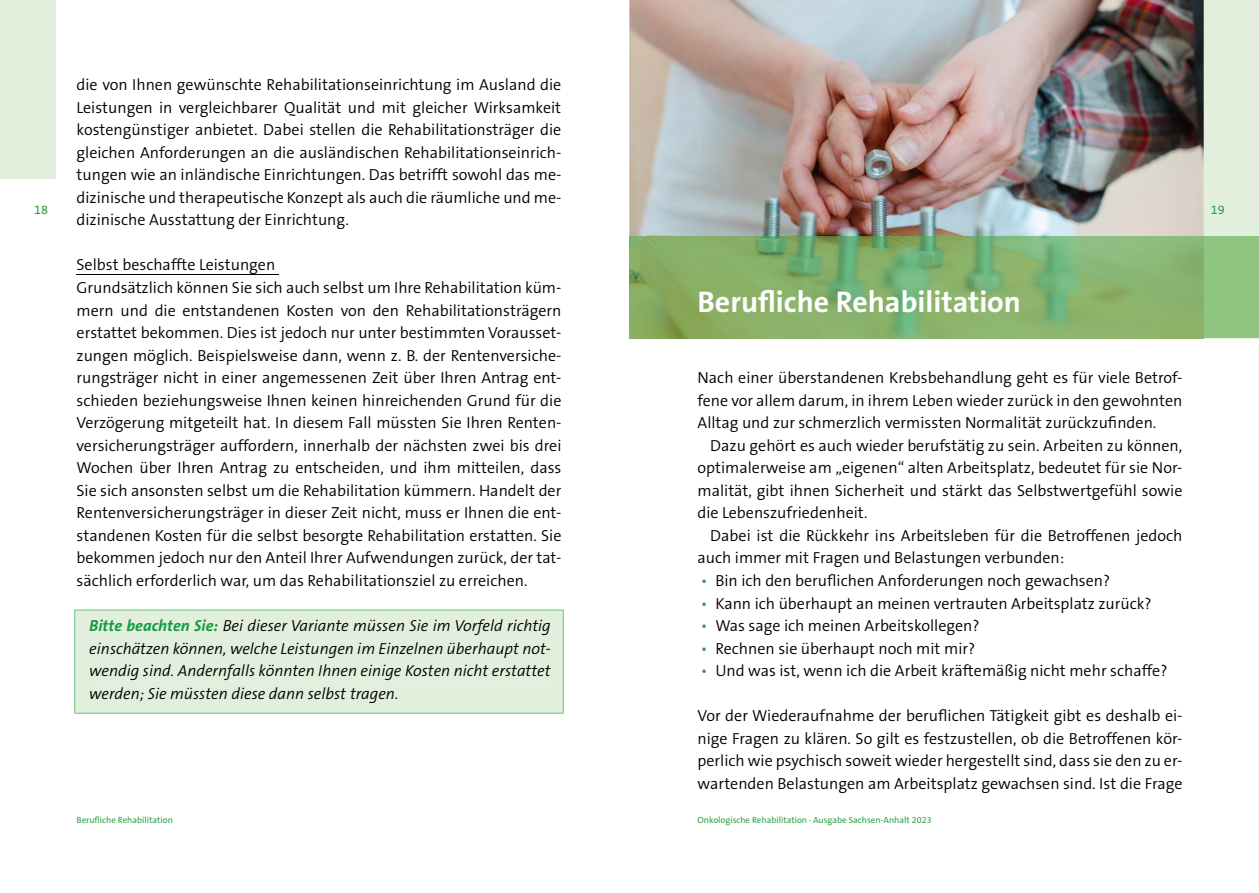
<style>
.page{position:relative;width:1259px;height:893px;background:#fff}
.page>*{position:absolute;margin:0;border:0;box-sizing:border-box;transform-origin:0 0}
.t1{font:700 30px "The Sans B7";color:#fff}
.t2{font:300 16.05px/22.5px "The Sans B4";color:#000;text-align:justify}
.t3{font:italic 300 16.05px/22.5px "The Sans B4";color:#000;text-align:justify}
.t4{font:12.75px "The Sans B5 Plain";color:#319f44}
.t5{font:9px "The Sans B5 Plain";color:#319f44}
.s1{font-family:"The Sans B7";font-weight:700;color:#319f44}
.s2{color:#319f44}
</style>
<div class="page">
<div style="left:0;top:0;width:55px;height:179px;background:#e1efdc"></div>
<div style="left:1203px;top:0;width:56px;height:338px;background:#e1efdc"></div>
<img style="left:629px;top:0;width:574px;height:237px">
<div style="left:1203px;top:237px;width:56px;height:101px;background:#8dc581"></div>
<img style="left:629px;top:237px;width:574px;height:101px">
<hr style="left:77px;top:274px;width:202px;height:1px;background:#000">
<div style="left:74px;top:610px;width:489px;height:103px;background:#e1efdc"></div>
<p class="t4" style="left:34px;top:203px;width:16px">18</p>
<p class="t2" style="left:77px;top:74px;width:486px">die von Ihnen gewünschte Rehabilitationseinrichtung im Ausland die Leistungen in vergleichbarer Qualität und mit gleicher Wirksamkeit kostengünstiger anbietet. Dabei stellen die Rehabilitationsträger die gleichen Anforderungen an die ausländischen Rehabilitationseinrich&shy;tungen wie an inländische Einrichtungen. Das betrifft sowohl das me&shy;dizinische und therapeutische Konzept als auch die räumliche und me&shy;dizinische Ausstattung der Einrichtung.</p>
<p class="t2" style="left:77px;top:254px;width:486px;text-align:left">Selbst beschaffte Leistungen<br>Grundsätzlich können Sie sich auch selbst um Ihre Rehabilitation küm&shy;mern und die entstandenen Kosten von den Rehabilitationsträgern erstattet bekommen. Dies ist jedoch nur unter bestimmten Vorausset&shy;zungen möglich. Beispielsweise dann, wenn z. B. der Rentenversiche&shy;rungsträger nicht in einer angemessenen Zeit über Ihren Antrag ent&shy;schieden beziehungsweise Ihnen keinen hinreichenden Grund fü r die Verzögerung mitgeteilt hat. In diesem Fall müssten Sie Ihren Renten&shy;versicherungsträger auffordern, innerhalb der nächsten zwei bis drei Wochen über Ihren Antrag zu entscheiden, und ihm mitteilen, dass Sie sich ansonsten selbst um die Rehabilitation kümmern. Handelt der Rentenversicherungsträger in dieser Zeit nicht, muss er Ihnen die ent&shy;standenen Kosten für die selbst besorgte Rehabilitation erstatten. Sie bekommen jedoch nur den Anteil Ihrer Aufwendungen zurück, der tat&shy;sächlich erforderlich war, um das Rehabilitationsziel zu erreichen.</p>
<p class="t3" style="left:89px;top:615px;width:463px"><span class="s1">Bitte beachten Sie:</span> Bei dieser Variante müssen Sie im Vorfeld richtig einschätzen können, welche Leistungen im Einzelnen überhaupt not&shy;wendig sind. Andernfalls könnten Ihnen einige Kosten nicht erstattet werden; Sie müssten diese dann selbst tragen.</p>
<p class="t5" style="left:77px;top:815px;width:98px">Berufliche Rehabilitation</p>
<p class="t4" style="left:1210px;top:203px;width:16px">19</p>
<h1 class="t1" style="left:697px;top:286px;width:325px">Berufliche Rehabilitation</h1>
<p class="t2" style="left:697px;top:367px;width:486px">Nach einer überstandenen Krebsbehandlung geht es für viele Betrof&shy;fene vor allem darum, in ihrem Leben wieder zurück in den gewohnten Alltag und zur schmerzlich vermissten Normalität zurückzufinden.</p>
<p class="t2" style="left:697px;top:435px;width:486px;text-indent:13px">Dazu gehört es auch wieder berufstätig zu sein. Arbeiten zu können, optimalerweise am „eigenen“ alten Arbeitsplatz, bedeutet für sie Nor&shy;malität, gibt ihnen Sicherheit und stärkt das Selbstwertgefühl sowie die Lebenszufriedenheit.</p>
<p class="t2" style="left:697px;top:525px;width:486px;text-indent:13px">Dabei ist die Rückkehr ins Arbeitsleben für die Betroffenen jedoch auch immer mit Fragen und Belastungen verbunden:</p>
<p class="t2" style="left:700px;top:570px;width:411px"><span class="s2">•</span> Bin ich den beruflichen Anforderungen noch gewachsen?</p>
<p class="t2" style="left:700px;top:592px;width:452px"><span class="s2">•</span> Kann ich überhaupt an meinen vertrauten Arbeitsplatz zurück?</p>
<p class="t2" style="left:700px;top:615px;width:280px"><span class="s2">•</span> Was sage ich meinen Arbeitskollegen?</p>
<p class="t2" style="left:700px;top:637px;width:276px"><span class="s2">•</span> Rechnen sie überhaupt noch mit mir?</p>
<p class="t2" style="left:700px;top:660px;width:468px"><span class="s2">•</span> Und was ist, wenn ich die Arbeit kräftemäßig nicht mehr schaffe?</p>
<p class="t2" style="left:697px;top:705px;width:486px">Vor der Wiederaufnahme der beruflichen Tätigkeit gibt es deshalb ei&shy;nige Fragen zu klären. So gilt es festzustellen, ob die Betroffenen kör&shy;perlich wie psychisch soweit wieder hergestellt sind, dass sie den zu er&shy;wartenden Belastungen am Arbeitsplatz gewachsen sind. Ist die Frage</p>
<p class="t5" style="left:697px;top:815px;width:236px">Onkologische Rehabilitation · Ausgabe Sachsen-Anhalt 2023</p>
</div>
